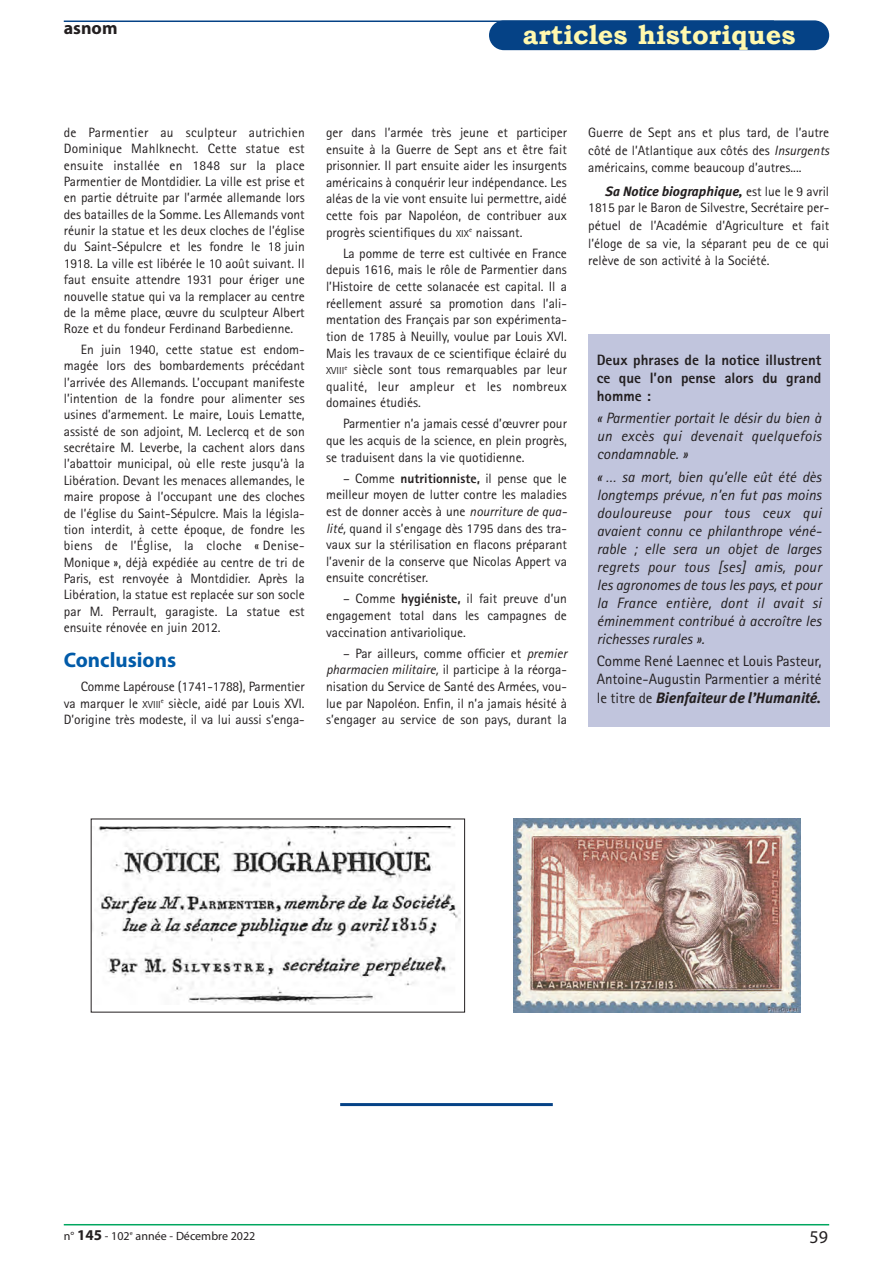
<style>
.page{position:relative;width:893px;height:1263px;background:#fff}
.page>*{position:absolute;margin:0;border:0;box-sizing:border-box;transform-origin:0 0}
.t1{font:700 27px "Bookman Old Style";color:#fff8ae}
.t2{font:700 21px "Myriad";color:#015ba9}
.t3{font:700 18px "Myriad";color:#231f20}
.t4{font:18px "Myriad";color:#231f20}
.t5{font:italic 15px/18px "Rotis Sans Serif";color:#231f20;text-align:justify}
.t6{font:15px/18px "Rotis Sans Serif";color:#231f20}
.t7{font:800 15px/18px "Rotis Sans Serif";color:#231f20;text-align:justify}
.t8{font:italic 700 15px "Meta";color:#231f20}
.t9{font:13.5px/16.4px "Rotis Sans Serif";color:#231f20;text-align:justify}
.t10{font:12px "Myriad";color:#231f20}
.t11{font:10.2px "Rotis Sans Serif";color:#231f20}
.s1{font-size:10.2px}
.s2{font-weight:800}
.s3{font-style:italic}
.s4{font-family:"Meta";font-weight:700;font-style:italic}
.s5{font-family:"Rotis Sans Serif";font-weight:400;font-style:normal}
.s6{font-weight:700;font-size:15px}
</style>
<div class="page">
<img style="left:98px;top:827px;width:362px;height:177px">
<img style="left:513px;top:819px;width:288px;height:193px">
<div style="left:588px;top:334px;width:242px;height:393px;background:#c1c5dd"></div>
<hr style="left:340px;top:1103px;width:213px;height:3px;background:#054286">
<hr style="left:64px;top:1224px;width:765px;height:1px;background:#00a65f">
<hr style="left:64px;top:21px;width:710px;height:1px;background:#054286">
<div style="left:489px;top:20px;width:340px;height:30px;background:#054286;border-radius:15px"></div>
<p class="t3" style="left:64px;top:21px;width:55px">asnom</p>
<p class="t1" style="left:523px;top:19px;width:274px">articles historiques</p>
<p class="t9" style="left:64px;top:125px;width:242px">de Parmentier au sculpteur autrichien Dominique Mahlknecht. Cette statue est ensuite installée en 1848 sur la place Parmentier de Montdidier. La ville est prise et en partie détruite par l’armée allemande lors des batailles de la Somme. Les Allemands vont réunir la statue et les deux cloches de l’église du Saint-Sépulcre et les fondre le 18 juin 1918. La ville est libérée le 10 août suivant. Il faut ensuite attendre 1931 pour ériger une nouvelle statue qui va la remplacer au centre de la même place, œuvre du sculpteur Albert Roze et du fondeur Ferdinand Barbedienne.</p>
<p class="t9" style="left:64px;top:342px;width:242px;text-indent:17px">En juin 1940, cette statue est endom - magée lors des bombardements précédant l’arrivée des Allemands. L’occupant manifeste l’intention de la fondre pour alimenter ses usines d’armement. Le maire, Louis Lematte, assisté de son adjoint, M. Leclercq et de son secré taire M. Leverbe, la cachent alors dans l’abattoir municipal, où elle reste jusqu’à la Libération. Devant les menaces allemandes, le maire propose à l’occupant une des cloches de l’église du Saint-Sépulcre. Mais la législa&shy;tion interdit, à cette époque, de fondre les biens de l’Église, la cloche « Denise-Monique », déjà expédiée au centre de tri de Paris, est renvoyée à Montdidier. Après la Libération, la statue est replacée sur son socle par M. Perrault, garagiste. La statue est ensuite rénovée en juin 2012.</p>
<p class="t2" style="left:64px;top:652px;width:114px">Conclusions</p>
<p class="t9" style="left:64px;top:680px;width:242px;text-indent:17px">Comme Lapérouse (1741-1788), Parmentier va marquer le <span class="s1">XVIII</span><sup>e</sup> siècle, aidé par Louis XVI.<br>D’origine très modeste, il va lui aussi s’enga-</p>
<p class="t9" style="left:326px;top:125px;width:242px">ger dans l’armée très jeune et participer ensuite à la Guerre de Sept ans et être fait prisonnier. Il part ensuite aider les insurgents américains à conquérir leur indépendance. Les aléas de la vie vont ensuite lui permettre, aidé cette fois par Napoléon, de contribuer aux progrès scientifiques du <span class="s1">XIX</span><sup>e</sup> naissant.</p>
<p class="t9" style="left:326px;top:246px;width:242px;text-indent:17px">La pomme de terre est cultivée en France depuis 1616, mais le rôle de Parmentier dans l’Histoire de cette solanacée est capital. Il a réellement assuré sa promotion dans l’ali&shy;mentation des Français par son expérimenta&shy;tion de 1785 à Neuilly, voulue par Louis XVI.<br>Mais les travaux de ce scientifique éclairé du</p>
<p class="t11" style="left:326px;top:367px;width:20px">XVIII</p>
<p class="t9" style="left:326px;top:363px;width:242px;text-indent:18px"><sup>e</sup> siècle sont tous remarquables par leur qualité, leur ampleur et les nombreux domaines étudiés.</p>
<p class="t9" style="left:326px;top:417px;width:242px;text-indent:17px">Parmentier n’a jamais cessé d’œuvrer pour que les acquis de la science, en plein progrès, se traduisent dans la vie quotidienne.</p>
<p class="t9" style="left:326px;top:471px;width:242px;text-indent:17px">– Comme <span class="s2">nutritionniste,</span> il pense que le meilleur moyen de lutter contre les maladies est de donner accès à une <span class="s3">nourriture de qua&shy;lité,</span> quand il s’engage dès 1795 dans des tra&shy;vaux sur la stérilisation en flacons préparant l’avenir de la conserve que Nicolas Appert va ensuite concrétiser.</p>
<p class="t9" style="left:326px;top:592px;width:242px;text-indent:17px">– Comme <span class="s2">hygiéniste,</span> il fait preuve d’un engagement total dans les campagnes de vaccination antivariolique.</p>
<p class="t9" style="left:326px;top:646px;width:242px;text-indent:17px">– Par ailleurs, comme officier et <span class="s3">premier pharmacien militaire,</span> il participe à la réorga&shy;nisation du Service de Santé des Armées, vou&shy;lue par Napoléon. Enfin, il n’a jamais hésité à s’engager au service de son pays, durant la</p>
<p class="t9" style="left:588px;top:125px;width:242px;line-height:17.7px">Guerre de Sept ans et plus tard, de l’autre côté de l’Atlantique aux côtés des <span class="s3">Insurgents </span>américains, comme beaucoup d’autres....</p>
<p class="t9" style="left:588px;top:184px;width:242px;text-align:right"><span class="s4">Sa Notice biographique,</span> est lue le 9 avril<br>1815 par le Baron de Silvestre, Secrétaire per-</p>
<p class="t9" style="left:588px;top:218px;width:242px;line-height:17.7px">pétuel de l’Académie d’Agriculture et fait l’éloge de sa vie, la séparant peu de ce qui relève de son activité à la Société.</p>
<p class="t7" style="left:597px;top:353px;width:226px">Deux phrases de la notice illustrent ce que l’on pense alors du grand homme :</p>
<p class="t5" style="left:597px;top:411px;width:226px">« Parmentier portait le désir du bien à un excès qui devenait quelquefois condamnable. »</p>
<p class="t5" style="left:597px;top:469px;width:226px">« … sa mort, bien qu’elle eût été dès longtemps prévue, n’en fut pas moins douloureuse pour tous ceux qui avaient connu ce philanthrope véné&shy;rable ; elle sera un objet de larges regrets pour tous [ses] amis, pour les agronomes de tous les pays, et pour la France entière, dont il avait si éminemment contribué à accroître les richesses rurales ».</p>
<p class="t6" style="left:597px;top:653px;width:226px">Comme René Laennec et Louis Pasteur,<br>Antoine-Augustin Parmentier a mérité</p>
<p class="t8" style="left:597px;top:692px;width:226px"><span class="s5">le titre de</span> Bienfaiteur de l’Humanité.</p>
<p class="t10" style="left:64px;top:1231px;width:193px">n° <span class="s6">145</span> - 102<sup>e</sup> année - Décembre 2022</p>
<p class="t4" style="left:809px;top:1230px;width:20px">59</p>
</div>
